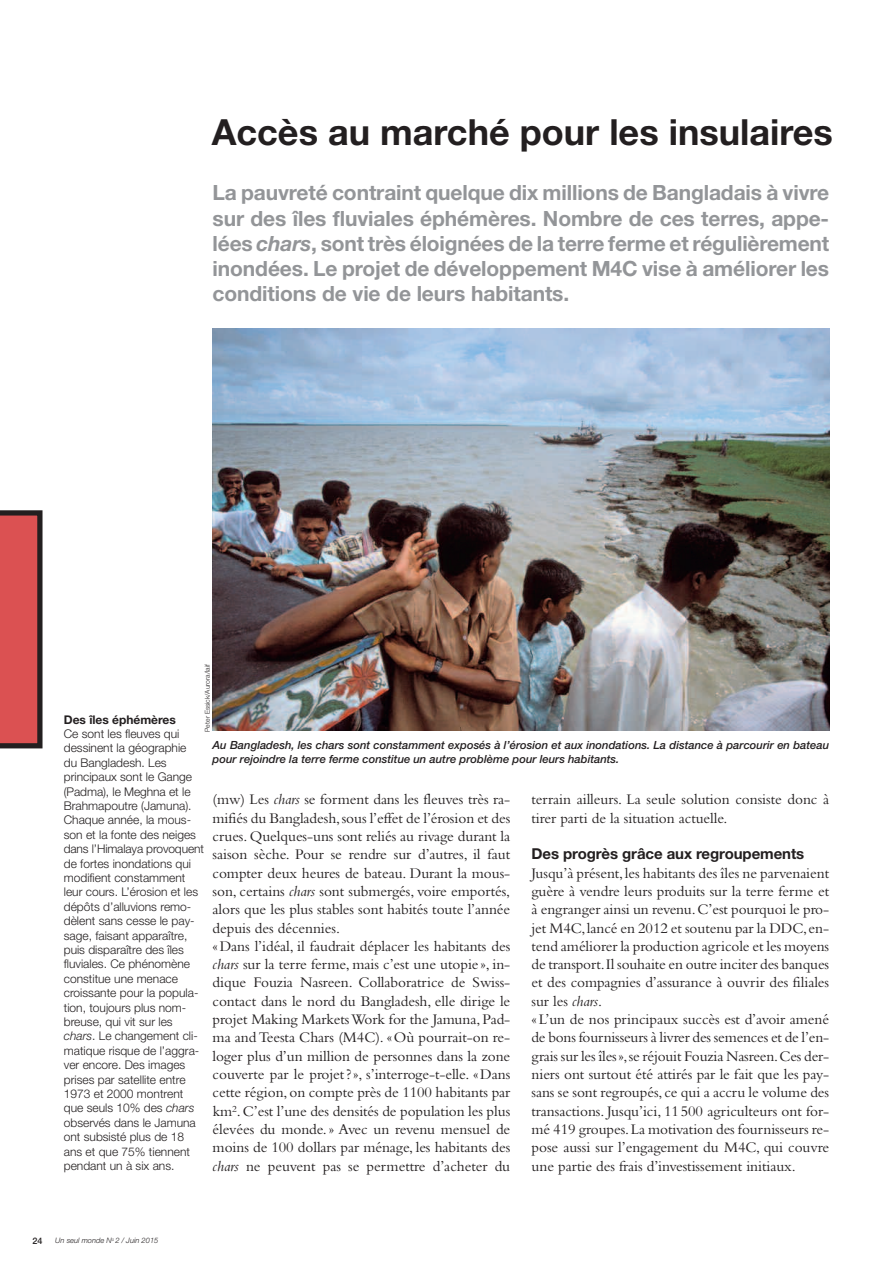
<style>
.page{position:relative;width:893px;height:1263px;background:#fff}
.page>*{position:absolute;margin:0;border:0;box-sizing:border-box;transform-origin:0 0}
.t1{font:700 36px "Helvetica Neue";color:#231f20}
.t2{font:700 21px/25.2px "Helvetica Neue";letter-spacing:-.005em;color:#939598;text-align:justify}
.t3{font:15.3px/18.3px "Bembo";letter-spacing:-.005em;color:#231f20}
.t4{font:700 15px "Helvetica Neue";letter-spacing:-.005em;color:#231f20}
.t5{font:300 12px/14.4px "Helvetica Neue";color:#231f20}
.t6{font:700 12px "Helvetica Neue";color:#231f20}
.t7{font:italic 500 11.25px/13.5px "Helvetica Neue";color:#231f20}
.t8{font:500 9px "Helvetica Neue";color:#231f20}
.t9{font:italic 300 7.5px "Helvetica Neue";color:#231f20}
.t10{font:300 6.75px "Helvetica Neue";color:#231f20}
.s1{font-style:italic}
</style>
<div class="page">
<img style="left:213px;top:329px;width:616px;height:402px">
<svg style="left:0;top:510px;width:43px;height:238px;background:#be4b4c"></svg>
<h1 class="t1" style="left:212px;top:120px;width:623px">Accès au marché pour les insulaires</h1>
<p class="t2" style="left:213px;top:182px;width:618px">La pauvreté contraint quelque dix millions de Bangladais à vivre sur des îles fluviales éphémères. Nombre de ces terres, appe&shy;lées <span class="s1">chars</span>, sont très éloignées de la terre ferme et régulièrement inondées. Le projet de développement M4C vise à améliorer les conditions de vie de leurs habitants.</p>
<p class="t10" style="left:205px;top:732px;width:69px;rotate:-90deg">Peter Essick/Aurora/laif</p>
<p class="t6" style="left:64px;top:715px;width:114px">Des îles éphémères</p>
<p class="t5" style="left:64px;top:728px;width:142px">Ce sont les fleuves qui dessinent la géographie<br>du Bangladesh. Les principaux sont le Gange (Padma), le Meghna et le<br>Brahmapoutre (Jamuna).<br>Chaque année, la mous&shy;son et la fonte des neiges dans l’Himalaya provoquent de fortes inondations qui modifient constamment leur cours. L’érosion et les dépôts d’alluvions remo&shy;dèlent sans cesse le pay&shy;sage, faisant apparaître, puis disparaître des îles fluviales. Ce phénomène constitue une menace croissante pour la popula&shy;tion, toujours plus nom&shy;breuse, qui vit sur les <span class="s1">chars</span>. Le changement cli&shy;matique risque de l’aggra&shy;ver encore. Des images prises par satellite entre<br>1973 et 2000 montrent que seuls 10% des <span class="s1">chars </span>observés dans le Jamuna ont subsisté plus de 18 ans et que 75% tiennent pendant un à six ans.</p>
<p class="t7" style="left:213px;top:740px;width:618px">Au Bangladesh, les chars sont constamment exposés à l’érosion et aux inondations. La distance à parcourir en bateau pour rejoindre la terre ferme constitue un autre problème pour leurs habitants.</p>
<p class="t3" style="left:213px;top:792px;width:299px">(mw) Les <span class="s1">chars</span> se forment dans les fleuves très ra&shy;mifiés du Bangladesh,sous l’effet de l’érosion et des crues. Quelques-uns sont reliés au rivage durant la saison sèche. Pour se rendre sur d’autres, il faut compter deux heures de bateau. Durant la mous&shy;son, certains <span class="s1">chars</span> sont submergés, voire emportés, alors que les plus stables sont habités toute l’année depuis des décennies.<br>«Dans l’idéal, il faudrait déplacer les habitants des <span class="s1">chars</span> sur la terre ferme, mais c’est une utopie », in&shy;dique Fouzia Nasreen. Collaboratrice de Swiss&shy;contact dans le nord du Bangladesh, elle dirige le projet Making MarketsWork for the Jamuna, Pad&shy;ma and Teesta Chars (M4C). «Où pourrait-on re&shy;loger plus d’un million de personnes dans la zone couverte par le projet?», s’interroge-t-elle. «Dans cette région,on compte près de 1100 habitants par km<sup>2</sup>.C’est l’une des densités de population les plus élevées du monde.» Avec un revenu mensuel de moins de 100 dollars par ménage, les habitants des <span class="s1">chars</span> ne peuvent pas se permettre d’acheter du</p>
<p class="t3" style="left:531px;top:792px;width:299px">terrain ailleurs. La seule solution consiste donc à tirer parti de la situation actuelle.</p>
<p class="t4" style="left:531px;top:849px;width:274px">Des progrès grâce aux regroupements</p>
<p class="t3" style="left:531px;top:865px;width:299px">Jusqu’à présent,les habitants des îles ne parvenaient guère à vendre leurs produits sur la terre ferme et à engranger ainsi un revenu.C’est pourquoi le pro&shy;jet M4C,lancé en 2012 et soutenu par la DDC,en&shy;tend améliorer la production agricole et les moyens de transport.Il souhaite en outre inciter des banques et des compagnies d’assurance à ouvrir des filiales sur les <span class="s1">chars</span>.<br>«L’un de nos principaux succès est d’avoir amené de bons fournisseurs à livrer des semences et de l’en&shy;grais sur les îles»,se réjouit Fouzia Nasreen.Ces der&shy;niers ont surtout été attirés par le fait que les pay&shy;sans se sont regroupés, ce qui a accru le volume des transactions. Jusqu’ici, 11500 agriculteurs ont for&shy;mé 419 groupes.La motivation des fournisseurs re&shy;pose aussi sur l’engagement du M4C, qui couvre une partie des frais d’investissement initiaux.</p>
<p class="t8" style="left:32px;top:1237px;width:12px">24</p>
<p class="t9" style="left:55px;top:1238px;width:105px">Un seul monde N<sup>o</sup> 2 / Juin 2015</p>
</div>
